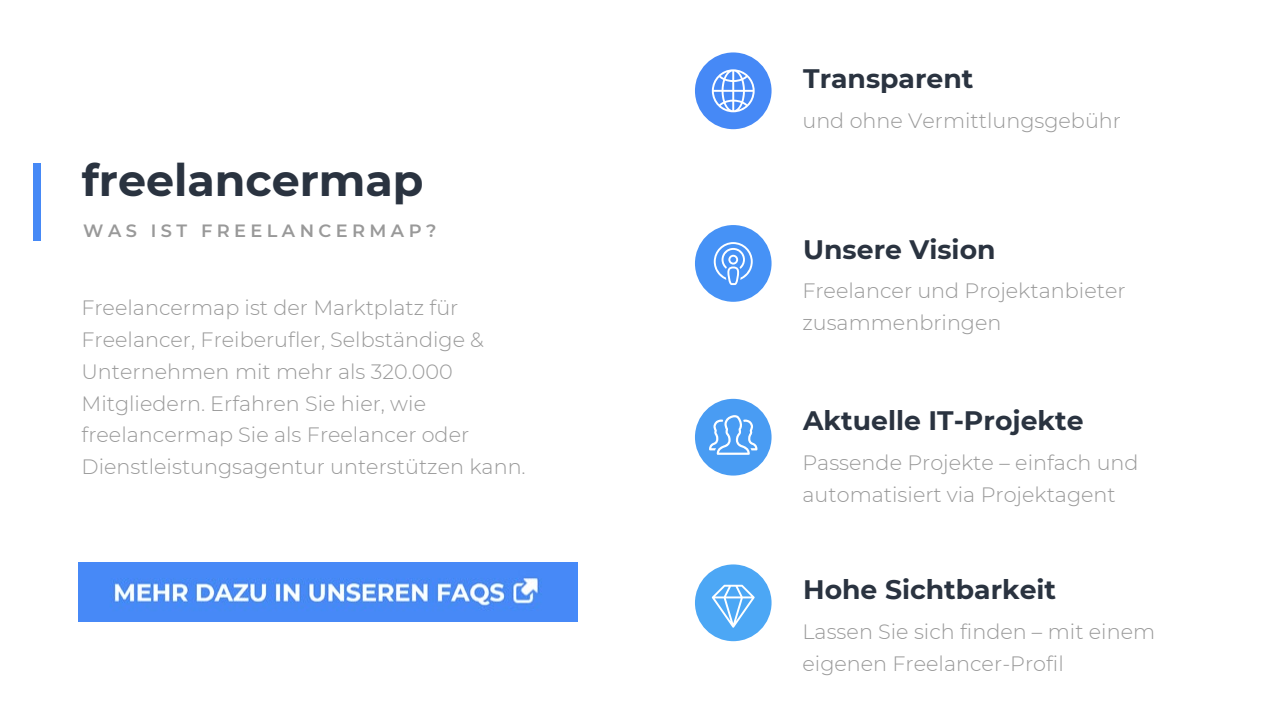
<style>
.page{position:relative;width:1280px;height:723px;background:#fff}
.page>*{position:absolute;margin:0;border:0;box-sizing:border-box;transform-origin:0 0}
.t1{font:700 44.5px "Montserrat";color:#2a3340}
.t2{font:700 26.7px "Montserrat";color:#2a3340}
.t3{font:300 20.8px "Montserrat";color:#999}
.t4{font:300 20.7px/31.9px "Montserrat";color:#999}
.t5{font:600 17.8px "Montserrat";letter-spacing:.245em;color:#999}
</style>
<div class="page">
<div style="left:33px;top:163px;width:8px;height:77px;background:#4689f6"></div>
<div style="left:695px;top:225px;width:77px;height:77px;background:#4692f6;border-radius:50%"></div>
<div style="left:695px;top:399px;width:77px;height:77px;background:#499cf3;border-radius:50%"></div>
<div style="left:695px;top:564px;width:77px;height:77px;background:#4ca7f5;border-radius:50%"></div>
<div style="left:695px;top:52px;width:77px;height:77px;background:#4689f6;border-radius:50%"></div>
<svg style="left:712px;top:69px;width:43px;height:43px"></svg>
<svg style="left:712px;top:585px;width:43px;height:43px"></svg>
<svg style="left:709px;top:415px;width:48px;height:40px"></svg>
<svg style="left:714px;top:242px;width:39px;height:43px"></svg>
<img style="left:78px;top:562px;width:499px;height:59px">
<h1 class="t1" style="left:82px;top:148px;width:343px">freelancermap</h1>
<p class="t5" style="left:83px;top:218px;width:355px">WAS IST FREELANCERMAP?</p>
<p class="t4" style="left:81px;top:291px;width:446px">Freelancermap ist der Marktplatz für Freelancer, Freiberufler, Selbständige &amp; Unternehmen mit mehr als 320.000<br>Mitgliedern. Erfahren Sie hier, wie freelancermap Sie als Freelancer oder Dienstleistungsagentur unterstützen kann.</p>
<p class="t2" style="left:803px;top:59px;width:172px">Transparent</p>
<p class="t4" style="left:802px;top:104px;width:320px">und ohne Vermittlungsgebühr</p>
<p class="t2" style="left:803px;top:230px;width:194px">Unsere Vision</p>
<p class="t3" style="left:802px;top:277px;width:325px">Freelancer und Projektanbieter</p>
<p class="t4" style="left:802px;top:306px;width:200px">zusammenbringen</p>
<p class="t2" style="left:803px;top:402px;width:282px">Aktuelle IT-Projekte</p>
<p class="t4" style="left:802px;top:446px;width:338px">Passende Projekte – einfach und automatisiert via Projektagent</p>
<p class="t2" style="left:803px;top:571px;width:255px">Hohe Sichtbarkeit</p>
<p class="t4" style="left:802px;top:615px;width:354px">Lassen Sie sich finden – mit einem eigenen Freelancer-Profil</p>
</div>
